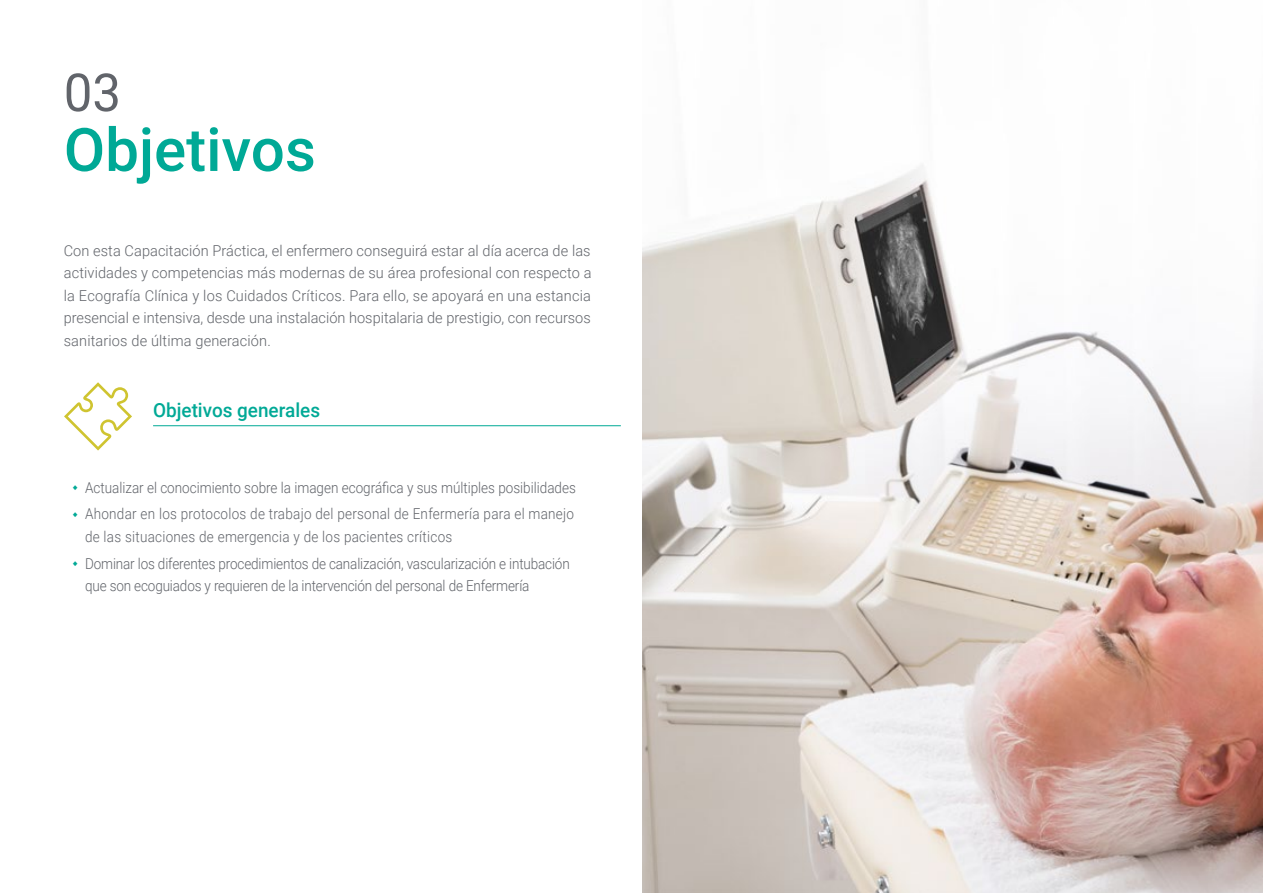
<style>
.page{position:relative;width:1263px;height:893px;background:#fff}
.page>*{position:absolute;margin:0;border:0;box-sizing:border-box;transform-origin:0 0}
.t1{font:500 60px "Roboto";color:#00a996}
.t2{font:52.5px "Roboto";color:#61646a}
.t3{font:500 19.5px "Roboto";color:#00a996}
.t4{font:300 15px/26.7px "Roboto";color:#61646a;scale:.9 1}
.t5{font:300 15px/22.5px "Roboto";color:#61646a;text-align:justify}
</style>
<div class="page">
<img style="left:642px;top:165px;width:621px;height:728px">
<hr style="left:153px;top:425px;width:468px;height:1px;background:#00a996">
<svg style="left:64px;top:382px;width:68px;height:69px"></svg>
<h2 class="t2" style="left:64px;top:56px;width:59px">03</h2>
<h1 class="t1" style="left:64px;top:108px;width:254px">Objetivos</h1>
<p class="t5" style="left:64px;top:239px;width:529px">Con esta Capacitación Práctica, el enfermero conseguirá estar al día acerca de las actividades y competencias más modernas de su área profesional con respecto a la Ecografía Clínica y los Cuidados Críticos. Para ello, se apoyará en una estancia presencial e intensiva, desde una instalación hospitalaria de prestigio, con recursos sanitarios de última generación.</p>
<h3 class="t3" style="left:153px;top:397px;width:169px">Objetivos generales</h3>
<p class="t4" style="left:85px;top:473px;width:547px">Actualizar el conocimiento sobre la imagen ecográfica y sus múltiples posibilidades<br>Ahondar en los protocolos de trabajo del personal de Enfermería para el manejo</p>
<p class="t4" style="left:85px;top:522px;width:540px">de las situaciones de emergencia y de los pacientes críticos<br>Dominar los diferentes procedimientos de canalización, vascularización e intubación</p>
<p class="t4" style="left:85px;top:572px;width:495px">que son ecoguiados y requieren de la intervención del personal de Enfermería</p>
</div>
